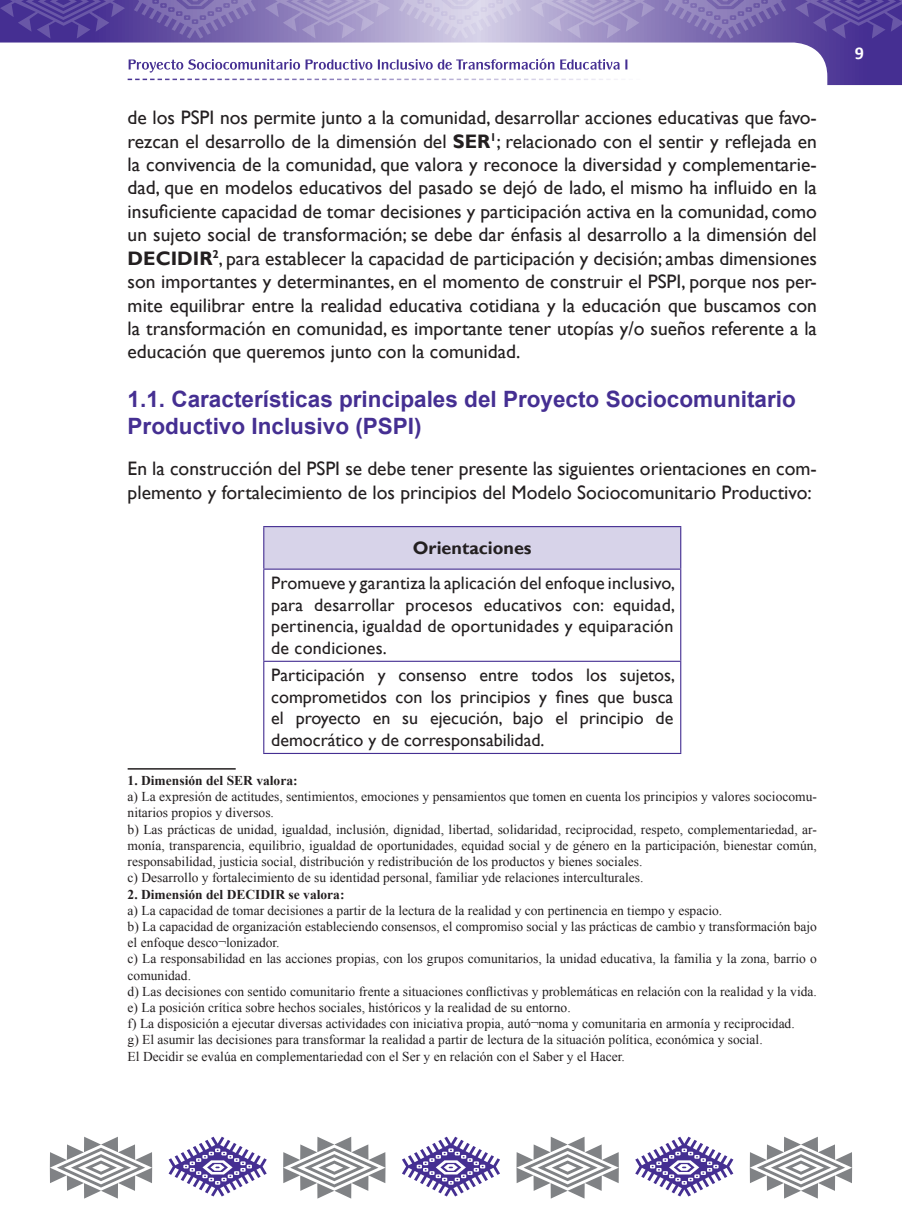
<style>
.page{position:relative;width:902px;height:1208px;background:#fff}
.page>*{position:absolute;margin:0;border:0;box-sizing:border-box;transform-origin:0 0}
.t1{font:700 22.5px/27px "Arial";color:#452f92}
.t2{font:19.5px/23.4px "Gill Sans";color:#231f20;text-align:justify}
.t3{font:18px/21.6px "Gill Sans";letter-spacing:.005em;color:#231f20;text-align:justify}
.t4{font:700 18px "Gill Sans";color:#231f20}
.t5{font:700 18px "Calibri";color:#fff}
.t6{font:13.5px/16.2px "Times New Roman";color:#231f20}
.t7{font:700 13.5px "Times New Roman";color:#231f20}
.s1{font-weight:700}
</style>
<div class="page">
<svg style="left:0;top:0;width:901px;height:85px"></svg>
<svg style="left:128px;top:79px;width:684px;height:1px"></svg>
<svg style="left:168px;top:1136px;width:99px;height:60px"></svg>
<svg style="left:402px;top:1136px;width:98px;height:60px"></svg>
<svg style="left:635px;top:1136px;width:98px;height:60px"></svg>
<svg style="left:283px;top:1136px;width:102px;height:62px"></svg>
<svg style="left:50px;top:1136px;width:102px;height:62px"></svg>
<svg style="left:516px;top:1136px;width:102px;height:62px"></svg>
<svg style="left:749px;top:1136px;width:103px;height:62px"></svg>
<svg style="left:399px;top:0;width:122px;height:39px;background:#ccc6e1"></svg>
<svg style="left:664px;top:0;width:122px;height:39px;background:#7e6db0"></svg>
<svg style="left:134px;top:0;width:122px;height:39px;background:#7564ac"></svg>
<svg style="left:530px;top:0;width:125px;height:39px;background:#a99dcb"></svg>
<svg style="left:795px;top:0;width:106px;height:39px;background:#58439c"></svg>
<svg style="left:0;top:0;width:125px;height:39px;background:#513c98"></svg>
<svg style="left:265px;top:0;width:125px;height:39px;background:#a093c6"></svg>
<svg style="left:129px;top:59px;width:498px;height:14px"></svg>
<div style="left:264px;top:526px;width:416px;height:43px;background:#d7d3e9"></div>
<hr style="left:263px;top:526px;width:418px;height:1px;background:#452f92">
<hr style="left:263px;top:527px;width:1px;height:41px;background:#452f92">
<hr style="left:680px;top:527px;width:1px;height:41px;background:#452f92">
<hr style="left:263px;top:568px;width:418px;height:2px;background:#452f92">
<hr style="left:263px;top:570px;width:1px;height:90px;background:#452f92">
<hr style="left:680px;top:570px;width:1px;height:90px;background:#452f92">
<hr style="left:263px;top:660px;width:418px;height:2px;background:#452f92">
<hr style="left:263px;top:662px;width:1px;height:91px;background:#452f92">
<hr style="left:680px;top:662px;width:1px;height:91px;background:#452f92">
<hr style="left:263px;top:753px;width:418px;height:1px;background:#452f92">
<hr style="left:128px;top:768px;width:108px;height:1px;background:#231f20">
<p class="t2" style="left:128px;top:106px;width:690px">de los PSPI nos permite junto a la comunidad, desarrollar acciones educativas que favo&shy;rezcan el desarrollo de la dimensión del <span class="s1">SER</span><sup>1</sup>; relacionado con el sentir y reflejada en la convivencia de la comunidad, que valora y reconoce la diversidad y complementarie&shy;dad, que en modelos educativos del pasado se dejó de lado, el mismo ha influido en la insuficiente capacidad de tomar decisiones y participación activa en la comunidad, como un sujeto social de transformación; se debe dar énfasis al desarrollo a la dimensión del <span class="s1">DECIDIR</span><sup>2</sup>, para establecer la capacidad de participación y decisión; ambas dimensiones son importantes y determinantes, en el momento de construir el PSPI, porque nos per&shy;mite equilibrar entre la realidad educativa cotidiana y la educación que buscamos con la transformación en comunidad, es importante tener utopías y/o sueños referente a la educación que queremos junto con la comunidad.</p>
<h1 class="t1" style="left:128px;top:386px;width:669px">1.1. Características principales del Proyecto Sociocomunitario<br>Productivo Inclusivo (PSPI)</h1>
<h2 class="t2" style="left:128px;top:457px;width:690px">En la construcción del PSPI se debe tener presente las siguientes orientaciones en com&shy;plemento y fortalecimiento de los principios del Modelo Sociocomunitario Productivo:</h2>
<h3 class="t4" style="left:413px;top:537px;width:120px">Orientaciones</h3>
<h3 class="t3" style="left:271px;top:572px;width:405px">Promueve y garantiza la aplicación del enfoque inclusivo, para desarrollar procesos educativos con: equidad, pertinencia, igualdad de oportunidades y equiparación de condiciones.</h3>
<h3 class="t3" style="left:271px;top:664px;width:405px">Participación y consenso entre todos los sujetos, comprometidos con los principios y fines que busca el proyecto en su ejecución, bajo el principio de democrático y de corresponsabilidad.</h3>
<p class="t7" style="left:128px;top:771px;width:171px">1. Dimensión del SER valora:</p>
<p class="t6" style="left:128px;top:788px;width:690px">a) La expresión de actitudes, sentimientos, emociones y pensamientos que tomen en cuenta los principios y valores sociocomu&shy;nitarios propios y diversos.<br>b) Las prácticas de unidad, igualdad, inclusión, dignidad, libertad, solidaridad, reciprocidad, respeto, complementariedad, ar&shy;monía, transparencia, equilibrio, igualdad de oportunidades, equidad social y de género en la participación, bienestar común, responsabilidad, justicia social, distribución y redistribución de los productos y bienes sociales.<br>c) Desarrollo y fortalecimiento de su identidad personal, familiar yde relaciones interculturales.</p>
<p class="t7" style="left:128px;top:884px;width:218px">2. Dimensión del DECIDIR se valora:</p>
<p class="t6" style="left:128px;top:902px;width:690px">a) La capacidad de tomar decisiones a partir de la lectura de la realidad y con pertinencia en tiempo y espacio.<br>b) La capacidad de organización estableciendo consensos, el compromiso social y las prácticas de cambio y transformación bajo el enfoque desco¬lonizador.<br>c) La responsabilidad en las acciones propias, con los grupos comunitarios, la unidad educativa, la familia y la zona, barrio o comunidad.<br>d) Las decisiones con sentido comunitario frente a situaciones conflictivas y problemáticas en relación con la realidad y la vida. e) La posición crítica sobre hechos sociales, históricos y la realidad de su entorno.<br>f) La disposición a ejecutar diversas actividades con iniciativa propia, autó¬noma y comunitaria en armonía y reciprocidad.<br>g) El asumir las decisiones para transformar la realidad a partir de lectura de la situación política, económica y social.<br>El Decidir se evalúa en complementariedad con el Ser y en relación con el Saber y el Hacer.</p>
<h3 class="t5" style="left:854px;top:41px;width:11px">9</h3>
</div>
